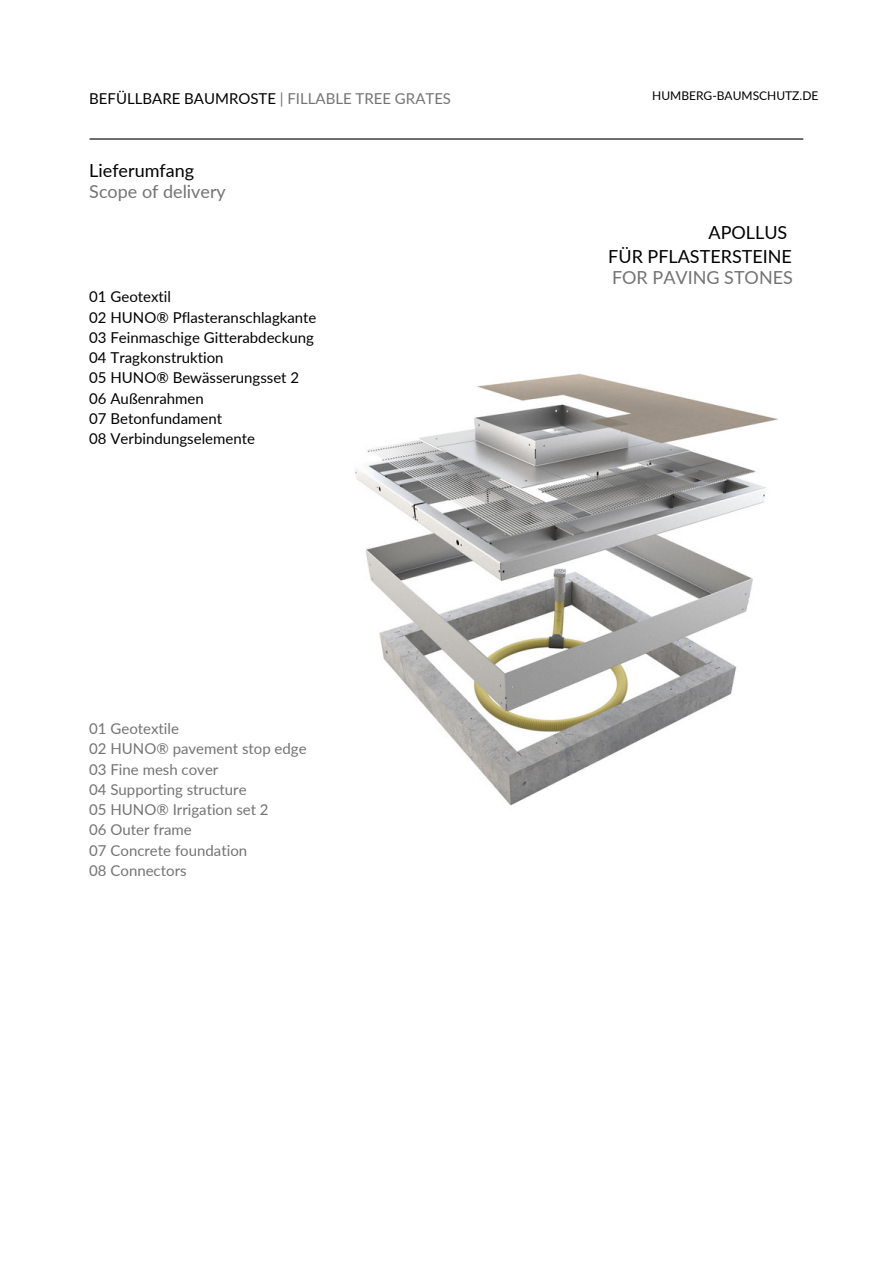
<style>
.page{position:relative;width:893px;height:1264px;background:#fff}
.page>*{position:absolute;margin:0;border:0;box-sizing:border-box;transform-origin:0 0}
.t1{font:18px/24px "Lato";color:#000;text-align:right}
.t2{font:18px "Lato";color:#737373}
.t3{font:15px/20.2px "Lato";color:#000}
.t4{font:15px/20.2px "Lato";color:#737373}
.t5{font:12px "Lato";color:#000}
.s1{color:#737373}
</style>
<div class="page">
<hr style="left:90px;top:138px;width:712px;height:2px;background:#000">
<img style="left:355px;top:373px;width:423px;height:433px">
<p class="t3" style="left:89px;top:87px;width:363px">BEFÜLLBARE BAUMROSTE <span class="s1">| FILLABLE TREE GRATES</span></p>
<p class="t5" style="left:652px;top:87px;width:167px">HUMBERG-BAUMSCHUTZ.DE</p>
<p class="t1" style="left:89px;top:157px;width:106px">Lieferumfang</p>
<p class="t2" style="left:89px;top:178px;width:138px">Scope of delivery</p>
<p class="t3" style="left:89px;top:286px;width:229px">01 Geotextil<br>02 HUNO® Pflasteranschlagkante<br>03 Feinmaschige Gitterabdeckung<br>04 Tragkonstruktion<br>05 HUNO® Bewässerungsset 2<br>06 Außenrahmen<br>07 Betonfundament<br>08 Verbindungselemente</p>
<p class="t4" style="left:89px;top:718px;width:219px">01 Geotextile<br>02 HUNO® pavement stop edge<br>03 Fine mesh cover<br>04 Supporting structure<br>05 HUNO® Irrigation set 2<br>06 Outer frame<br>07 Concrete foundation<br>08 Connectors</p>
<p class="t1" style="left:608px;top:220px;width:185px">APOLLUS<br>FÜR PFLASTERSTEINE</p>
<p class="t2" style="left:612px;top:265px;width:182px">FOR PAVING STONES</p>
</div>
